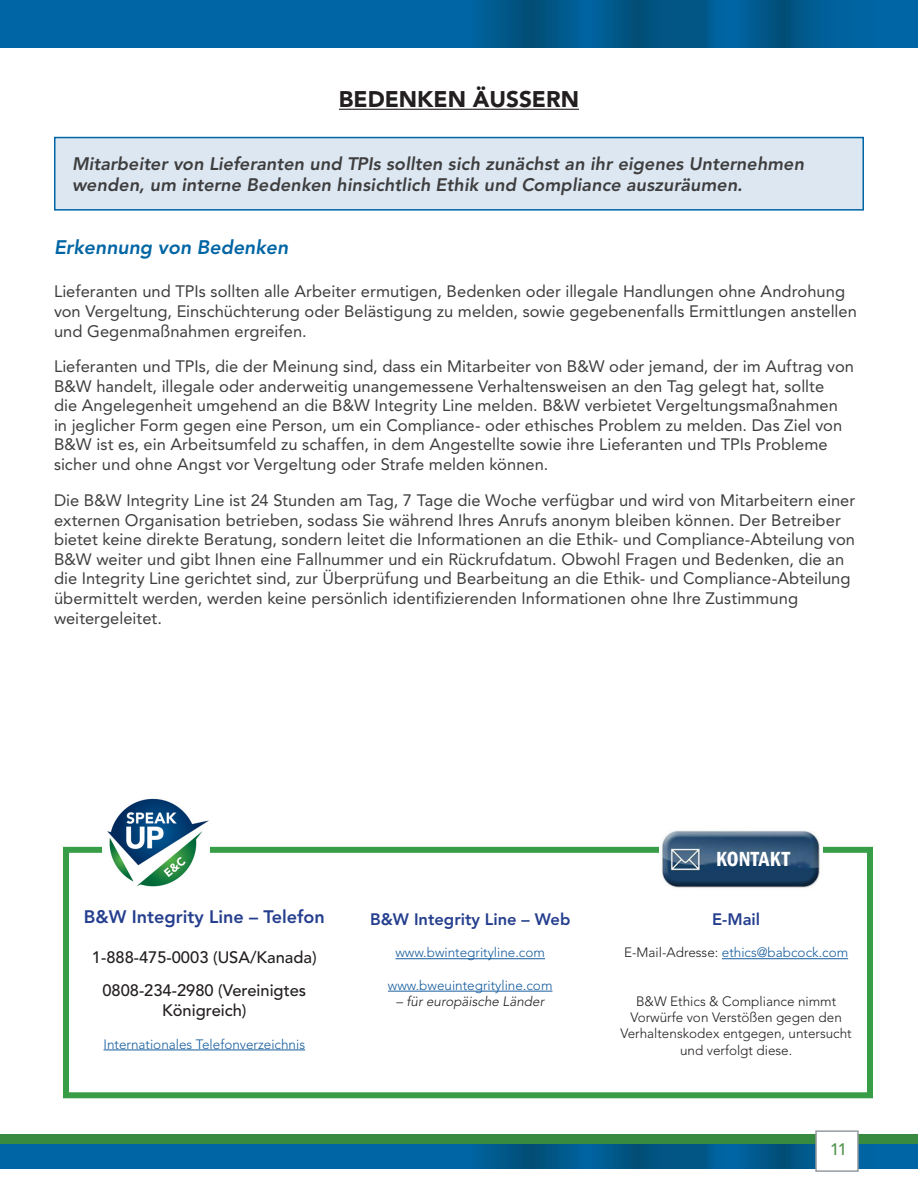
<style>
.page{position:relative;width:918px;height:1188px;background:#fff}
.page>*{position:absolute;margin:0;border:0;box-sizing:border-box;transform-origin:0 0}
.Subject_Header{font:900 22.5px "Avenir LT Std";color:#231f20}
.Body_Copy_12_14{font:600 condensed 21px "Franklin Gothic";letter-spacing:.005em;color:#fff}
.Header_13_14{font:italic 800 19.5px "Avenir LT Std";color:#0065a4}
.Sidebar_bold_text{font:italic 800 18px/21px "Avenir LT Std";letter-spacing:.005em;color:#3e3e3f}
.t1{font:800 18px "Avenir LT Std";color:#253f8e}
.Body_Copy_12_14-2{font:16.5px/19.6px "Avenir LT Std";letter-spacing:.005em;color:#3e3e3f}
.t2{font:500 16.5px/19.8px "Avenir LT Std";color:#231f20;text-align:center}
.t3{font:800 16.5px "Avenir LT Std";color:#253f8e}
.Body_Copy_12_14-3{font:500 16.5px "Avenir LT Std";color:#50914b}
.t4{font:300 13.5px "Avenir LT Std";color:#175d9e}
.t5{font:300 13.5px/16.2px "Avenir LT Std";color:#231f20;text-align:center}
.t6{font:italic 300 13.5px "Avenir LT Std";color:#231f20}
.s1{font-style:normal}
.s2{color:#231f20}
</style>
<div class="page">
<svg style="left:0;top:0;width:918px;height:48px;background:#00609a"></svg>
<svg style="left:0;top:1144px;width:918px;height:25px;background:#00609a"></svg>
<div style="left:0;top:1135px;width:918px;height:9px;background:#378a40"></div>
<div style="left:815px;top:1130px;width:44px;height:42px;background:#fff;border:2px solid #959ca1"></div>
<hr style="left:339px;top:109px;width:240px;height:1px;background:#231f20">
<div style="left:54px;top:137px;width:810px;height:74px;background:#dde7f2;border:2px solid #0065a4"></div>
<div style="left:63px;top:847px;width:810px;height:251px;border:6px solid #379d46"></div>
<img style="left:103px;top:798px;width:107px;height:89px">
<hr style="left:104px;top:1050px;width:201px;height:1px;background:#175d9e">
<hr style="left:395px;top:958px;width:150px;height:1px;background:#175d9e">
<hr style="left:388px;top:991px;width:165px;height:1px;background:#175d9e">
<hr style="left:722px;top:958px;width:126px;height:1px;background:#175d9e">
<img style="left:659px;top:830px;width:163px;height:58px">
<p class="Subject_Header" style="left:339px;top:86px;width:242px">BEDENKEN ÄUSSERN</p>
<p class="Sidebar_bold_text" style="left:72px;top:154px;width:734px">Mitarbeiter von Lieferanten und TPIs sollten sich zunächst an ihr eigenes Unternehmen wenden, um interne Bedenken hinsichtlich Ethik und Compliance auszuräumen.</p>
<p class="Header_13_14" style="left:54px;top:236px;width:236px">Erkennung von Bedenken</p>
<p class="Body_Copy_12_14-2" style="left:54px;top:282px;width:804px">Lieferanten und TPIs sollten alle Arbeiter ermutigen, Bedenken oder illegale Handlungen ohne Androhung von Vergeltung, Einschüchterung oder Belästigung zu melden, sowie gegebenenfalls Ermittlungen anstellen und Gegenmaßnahmen ergreifen.</p>
<p class="Body_Copy_12_14-2" style="left:54px;top:357px;width:802px">Lieferanten und TPIs, die der Meinung sind, dass ein Mitarbeiter von B&amp;W oder jemand, der im Auftrag von B&amp;W handelt, illegale oder anderweitig unangemessene Verhaltensweisen an den Tag gelegt hat, sollte<br>die Angelegenheit umgehend an die B&amp;W Integrity Line melden. B&amp;W verbietet Vergeltungsmaßnahmen in jeglicher Form gegen eine Person, um ein Compliance- oder ethisches Problem zu melden. Das Ziel von B&amp;W ist es, ein Arbeitsumfeld zu schaffen, in dem Angestellte sowie ihre Lieferanten und TPIs Probleme sicher und ohne Angst vor Vergeltung oder Strafe melden können.</p>
<p class="Body_Copy_12_14-2" style="left:54px;top:491px;width:803px">Die B&amp;W Integrity Line ist 24 Stunden am Tag, 7 Tage die Woche verfügbar und wird von Mitarbeitern einer externen Organisation betrieben, sodass Sie während Ihres Anrufs anonym bleiben können. Der Betreiber bietet keine direkte Beratung, sondern leitet die Informationen an die Ethik- und Compliance-Abteilung von B&amp;W weiter und gibt Ihnen eine Fallnummer und ein Rückrufdatum. Obwohl Fragen und Bedenken, die an die Integrity Line gerichtet sind, zur Überprüfung und Bearbeitung an die Ethik- und Compliance-Abteilung übermittelt werden, werden keine persönlich identifizierenden Informationen ohne Ihre Zustimmung weitergeleitet.</p>
<p class="t1" style="left:84px;top:907px;width:243px">B&amp;W Integrity Line – Telefon</p>
<p class="t2" style="left:92px;top:948px;width:226px">1-888-475-0003 (USA/Kanada)</p>
<p class="t2" style="left:102px;top:981px;width:205px">0808-234-2980 (Vereinigtes<br>Königreich)</p>
<p class="t4" style="left:104px;top:1036px;width:203px">Internationales Telefonverzeichnis</p>
<p class="t3" style="left:370px;top:909px;width:202px">B&amp;W Integrity Line – Web</p>
<p class="t4" style="left:395px;top:945px;width:151px">www.bwintegrityline.com</p>
<p class="t4" style="left:388px;top:977px;width:166px">www.bweuintegrityline.com</p>
<p class="t6" style="left:396px;top:993px;width:149px"><span class="s1">–</span> für europäische Länder</p>
<p class="Body_Copy_12_14" style="left:716px;top:845px;width:75px">KONTAKT</p>
<p class="t3" style="left:712px;top:909px;width:49px">E-Mail</p>
<p class="t4" style="left:624px;top:945px;width:226px"><span class="s2">E-Mail-Adresse:</span> ethics@babcock.com</p>
<p class="t5" style="left:620px;top:993px;width:233px">B&amp;W Ethics &amp; Compliance nimmt<br>Vorwürfe von Verstößen gegen den<br>Verhaltenskodex entgegen, untersucht und verfolgt diese.</p>
<p class="Body_Copy_12_14-3" style="left:830px;top:1140px;width:18px">11</p>
</div>
